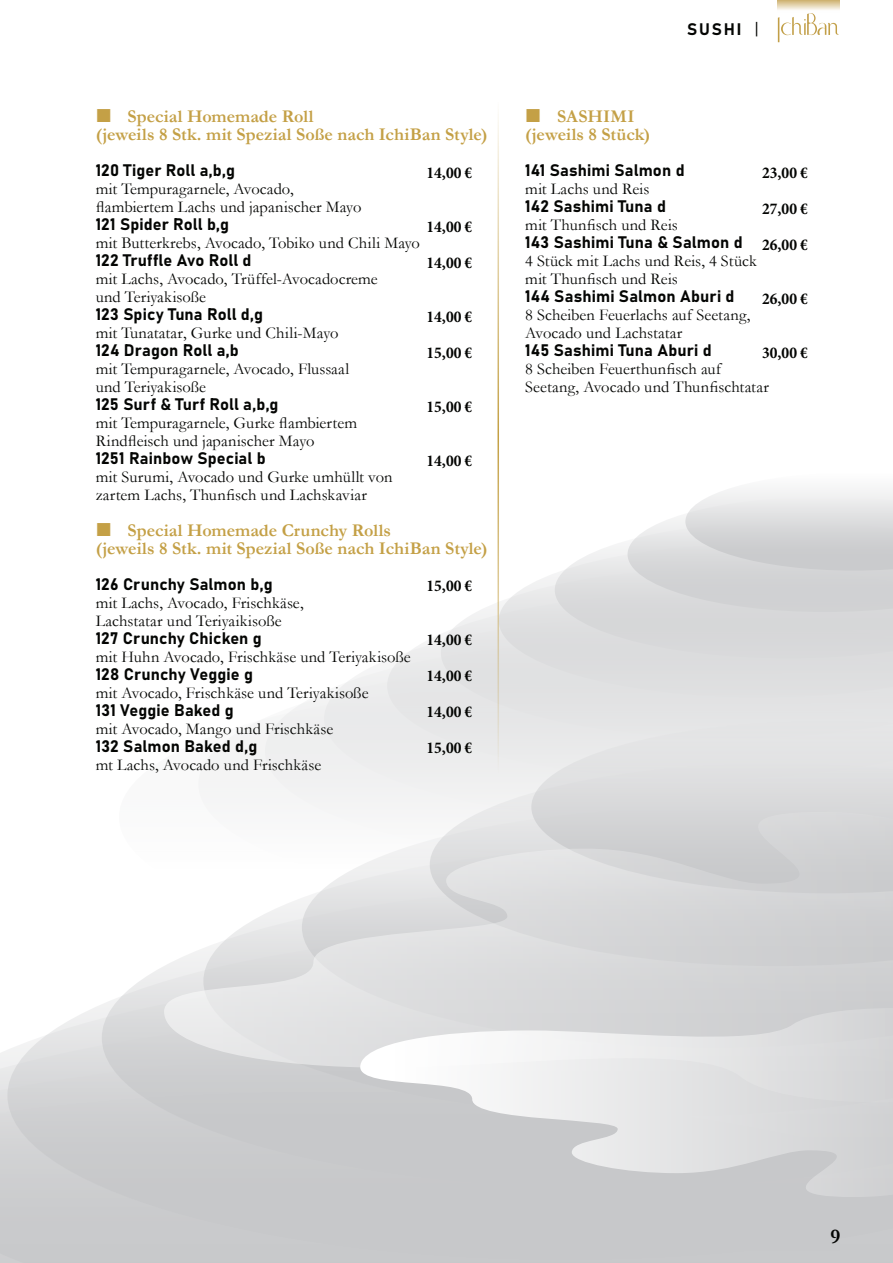
<style>
.page{position:relative;width:893px;height:1263px;background:#fff}
.page>*{position:absolute;margin:0;border:0;box-sizing:border-box;transform-origin:0 0}
.t1{font:700 21px "Garamond";color:#040503}
.t2{font:700 18px/18px "Garamond";color:#c4a046}
.t3{font:16.5px/18px "Garamond";letter-spacing:.005em;color:#040503}
.t4{font:16.5px "Bahnschrift";letter-spacing:.005em;color:#040503}
.t5{font:700 condensed 16.5px/36px "Minion Pro";color:#040503}
</style>
<div class="page">
<svg style="left:778px;top:13px;width:61px;height:29px"></svg>
<svg style="left:777px;top:0;width:63px;height:10px"></svg>
<svg style="left:387px;top:638px;width:54px;height:45px;fill:#eceded"></svg>
<svg style="left:441px;top:604px;width:56px;height:79px;fill:#e5e6e7"></svg>
<svg style="left:499px;top:574px;width:394px;height:109px;background:#e0e0e1"></svg>
<svg style="left:555px;top:546px;width:338px;height:112px;background:#dbdbdd"></svg>
<svg style="left:627px;top:490px;width:266px;height:122px;background:#dbdbdd"></svg>
<svg style="left:199px;top:683px;width:694px;height:124px;fill:#eaebeb"></svg>
<hr style="left:497px;top:102px;width:2px;height:671px;background:#c4a043">
<svg style="left:7px;top:1005px;width:95px;height:86px"></svg>
<svg style="left:102px;top:966px;width:62px;height:125px;fill:#d8d9da"></svg>
<div style="left:430px;top:763px;width:101px;height:49px;background:#eff0f0"></div>
<svg style="left:531px;top:721px;width:362px;height:91px;background:#e0e0e1"></svg>
<div style="left:0;top:1091px;width:893px;height:172px;background:#c8c9cb"></div>
<div style="left:646px;top:1222px;width:194px;height:28px;background:#c7c8ca"></div>
<svg style="left:360px;top:1104px;width:533px;height:93px;background:#d1d2d3"></svg>
<svg style="left:164px;top:812px;width:729px;height:292px"></svg>
<p class="t2" style="left:96px;top:108px;width:393px;text-indent:32px">Special Homemade Roll<br>(jeweils 8 Stk. mit Spezial Soße nach IchiBan Style)</p>
<p class="t4" style="left:96px;top:158px;width:141px">120 Tiger Roll a,b,g</p>
<p class="t3" style="left:96px;top:180px;width:267px">mit Tempuragarnele, Avocado, flambiertem Lachs und japanischer Mayo</p>
<p class="t4" style="left:96px;top:212px;width:135px">121 Spider Roll b,g</p>
<p class="t3" style="left:96px;top:234px;width:326px">mit Butterkrebs, Avocado, Tobiko und Chili Mayo</p>
<p class="t4" style="left:96px;top:248px;width:157px">122 Truffle Avo Roll d</p>
<p class="t3" style="left:96px;top:270px;width:283px">mit Lachs, Avocado, Trüffel-Avocadocreme und Teriyakisoße</p>
<p class="t4" style="left:96px;top:302px;width:169px">123 Spicy Tuna Roll d,g</p>
<p class="t3" style="left:96px;top:324px;width:244px">mit Tunatatar, Gurke und Chili-Mayo</p>
<p class="t4" style="left:96px;top:338px;width:145px">124 Dragon Roll a,b</p>
<p class="t3" style="left:96px;top:360px;width:255px">mit Tempuragarnele, Avocado, Flussaal und Teriyakisoße</p>
<p class="t4" style="left:96px;top:392px;width:184px">125 Surf &amp; Turf Roll a,b,g</p>
<p class="t3" style="left:96px;top:414px;width:263px">mit Tempuragarnele, Gurke flambiertem<br>Rindfleisch und japanischer Mayo</p>
<p class="t4" style="left:96px;top:446px;width:171px">1251 Rainbow Special b</p>
<p class="t3" style="left:96px;top:468px;width:298px">mit Surumi, Avocado und Gurke umhüllt von zartem Lachs, Thunfisch und Lachskaviar</p>
<p class="t2" style="left:96px;top:522px;width:393px;text-indent:32px">Special Homemade Crunchy Rolls<br>(jeweils 8 Stk. mit Spezial Soße nach IchiBan Style)</p>
<p class="t4" style="left:96px;top:572px;width:178px">126 Crunchy Salmon b,g</p>
<p class="t3" style="left:96px;top:594px;width:209px">mit Lachs, Avocado, Frischkäse,<br>Lachstatar und Teriyaikisoße</p>
<p class="t4" style="left:96px;top:626px;width:168px">127 Crunchy Chicken g</p>
<p class="t3" style="left:96px;top:648px;width:317px">mit Huhn Avocado, Frischkäse und Teriyakisoße</p>
<p class="t4" style="left:96px;top:662px;width:159px">128 Crunchy Veggie g</p>
<p class="t3" style="left:96px;top:684px;width:274px">mit Avocado, Frischkäse und Teriyakisoße</p>
<p class="t4" style="left:96px;top:698px;width:140px">131 Veggie Baked g</p>
<p class="t3" style="left:96px;top:720px;width:239px">mit Avocado, Mango und Frischkäse</p>
<p class="t4" style="left:96px;top:734px;width:163px">132 Salmon Baked d,g</p>
<p class="t3" style="left:96px;top:756px;width:227px">mt Lachs, Avocado und Frischkäse</p>
<p class="t5" style="left:426px;top:154px;width:47px">14,00 €</p>
<p class="t5" style="left:426px;top:208px;width:47px">14,00 €<br>14,00 €</p>
<p class="t5" style="left:426px;top:299px;width:47px">14,00 €<br>15,00 €</p>
<p class="t5" style="left:426px;top:389px;width:47px">15,00 €</p>
<p class="t5" style="left:426px;top:443px;width:47px">14,00 €</p>
<p class="t5" style="left:426px;top:568px;width:47px">15,00 €</p>
<p class="t5" style="left:426px;top:622px;width:47px;text-align:justify">14,00 € 14,00 € 14,00 € 15,00 €</p>
<p class="t4" style="left:687px;top:17px;width:72px">Sushi |</p>
<p class="t2" style="left:525px;top:108px;width:127px;text-indent:32px">SASHIMI (jeweils 8 Stück)</p>
<p class="t4" style="left:525px;top:158px;width:161px">141 Sashimi Salmon d</p>
<p class="t3" style="left:525px;top:180px;width:126px">mit Lachs und Reis</p>
<p class="t4" style="left:525px;top:194px;width:142px">142 Sashimi Tuna d</p>
<p class="t3" style="left:525px;top:216px;width:154px">mit Thunfisch und Reis</p>
<p class="t4" style="left:525px;top:230px;width:219px">143 Sashimi Tuna &amp; Salmon d</p>
<p class="t3" style="left:525px;top:252px;width:233px">4 Stück mit Lachs und Reis, 4 Stück mit Thunfisch und Reis</p>
<p class="t4" style="left:525px;top:284px;width:211px">144 Sashimi Salmon Aburi d</p>
<p class="t3" style="left:525px;top:306px;width:227px">8 Scheiben Feuerlachs auf Seetang,<br>Avocado und Lachstatar</p>
<p class="t4" style="left:525px;top:338px;width:188px">145 Sashimi Tuna Aburi d</p>
<p class="t3" style="left:525px;top:360px;width:245px">8 Scheiben Feuerthunfisch auf<br>Seetang, Avocado und Thunfischtatar</p>
<p class="t5" style="left:762px;top:154px;width:47px;text-align:justify">23,00 € 27,00 € 26,00 €</p>
<p class="t5" style="left:762px;top:281px;width:47px">26,00 €</p>
<p class="t5" style="left:762px;top:335px;width:47px">30,00 €</p>
<p class="t1" style="left:830px;top:1222px;width:11px">9</p>
</div>
